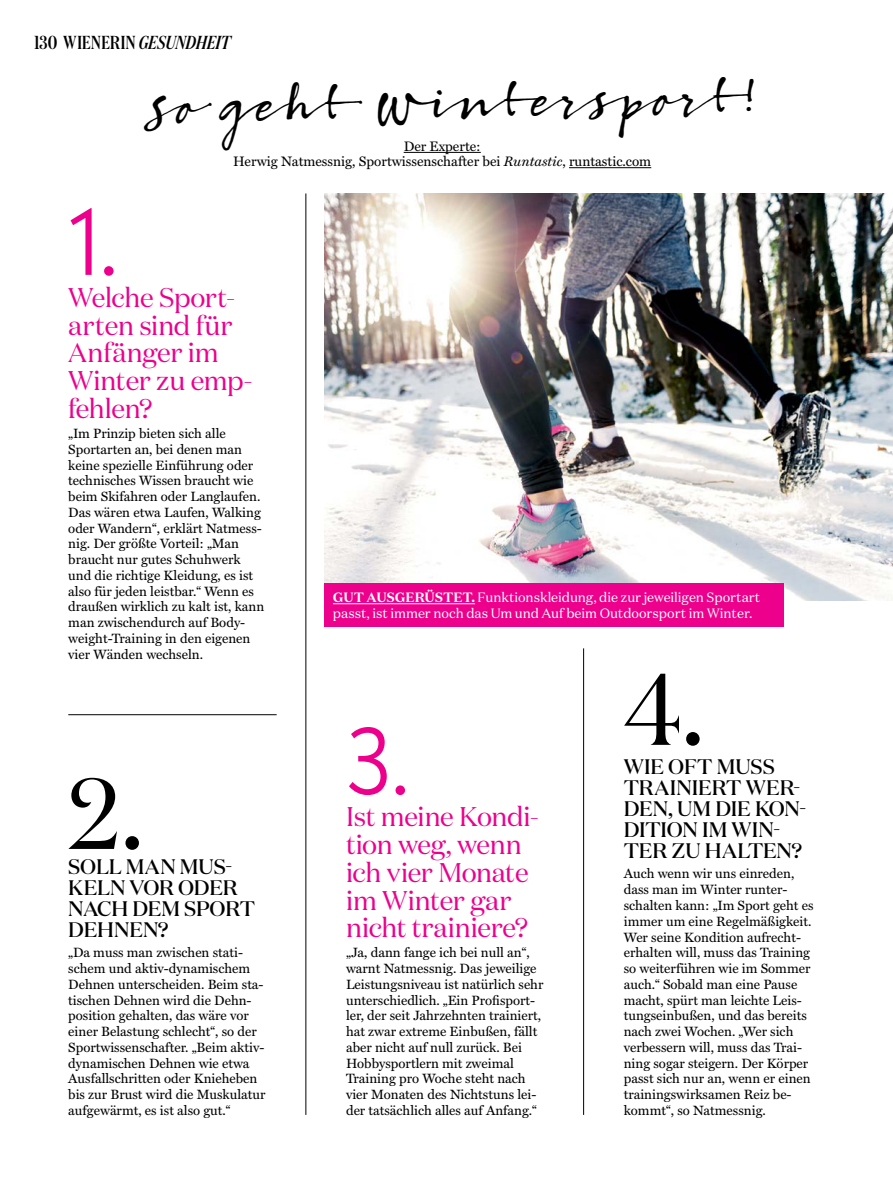
<style>
.page{position:relative;width:893px;height:1183px;background:#fff}
.page>*{position:absolute;margin:0;border:0;box-sizing:border-box;transform-origin:0 0}
.t1{font:100.2px "Domaine Display";color:#000}
.t2{font:100.2px "Bauer Grotesk OT";color:#ec008c}
.t3{font:42.9px "Bambusa Pro Regular";color:#000}
.t4{font:27px/27.8px "Domaine Display";letter-spacing:-.01em;color:#ec008c}
.t5{font:500 21px/21px "Domaine Display";letter-spacing:-.005em;color:#000}
.t6{font:500 18.75px "Domaine Display Condensed";letter-spacing:.02em;color:#000}
.t7{font:13.8px/15.3px "Miller Text";color:#000;text-align:center}
.t8{font:13.5px/15.8px "Miller Text";color:#000}
.t9{font:13.5px/16.2px "Domaine Text";letter-spacing:-.005em;color:#fff}
.s1{font-style:italic}
.s2{font-weight:700}
</style>
<div class="page">
<img style="left:324px;top:193px;width:569px;height:407px">
<hr style="left:404px;top:152px;width:77px;height:1px;background:#000">
<hr style="left:569px;top:167px;width:82px;height:1px;background:#000">
<hr style="left:583px;top:648px;width:1px;height:466px;background:#000">
<hr style="left:305px;top:193px;width:1px;height:921px;background:#000">
<hr style="left:68px;top:714px;width:209px;height:1px;background:#000">
<div style="left:324px;top:583px;width:460px;height:43px;background:#ec008c"></div>
<hr style="left:333px;top:603px;width:142px;height:1px;background:#fff">
<h3 class="t6" style="left:34px;top:31px;width:198px">130 WIENERIN <span class="s1">GESUNDHEIT</span></h3>
<h2 class="t3" style="left:136px;top:82px;width:624px;rotate:-1deg">So geht Wintersport!</h2>
<p class="t7" style="left:233px;top:139px;width:420px">Der Experte:<br>Herwig Natmessnig, Sportwissenschafter bei <span class="s1">Runtastic</span>, runtastic.com</p>
<h1 class="t2" style="left:68px;top:180px;width:51px">1.</h1>
<h3 class="t4" style="left:68px;top:283px;width:186px">Welche Sport&shy;arten sind für<br>Anfänger im<br>Winter zu emp&shy;fehlen?</h3>
<p class="t8" style="left:68px;top:425px;width:198px">„Im Prinzip bieten sich alle<br>Sportarten an, bei denen man keine spezielle Einführung oder technisches Wissen braucht wie beim Skifahren oder Langlaufen.<br>Das wären etwa Laufen, Walking oder Wandern“, erklärt Natmess&shy;nig. Der größte Vorteil: „Man braucht nur gutes Schuhwerk und die richtige Kleidung, es ist also für jeden leistbar.“ Wenn es draußen wirklich zu kalt ist, kann man zwischendurch auf Body&shy;weight-Training in den eigenen vier Wänden wechseln.</p>
<h1 class="t1" style="left:68px;top:751px;width:76px">2.</h1>
<h3 class="t5" style="left:68px;top:855px;width:188px">SOLL MAN MUS-<br>KELN VOR ODER<br>NACH DEM SPORT<br>DEHNEN?</h3>
<p class="t8" style="left:68px;top:944px;width:199px">„Da muss man zwischen stati&shy;schem und aktiv-dynamischem<br>Dehnen unterscheiden. Beim sta&shy;tischen Dehnen wird die Dehn&shy;position gehalten, das wäre vor einer Belastung schlecht“, so der<br>Sportwissenschafter. „Beim aktiv&shy;dynamischen Dehnen wie etwa<br>Ausfallschritten oder Knieheben bis zur Brust wird die Muskulatur aufgewärmt, es ist also gut.“</p>
<p class="t9" style="left:333px;top:589px;width:429px"><span class="s2">GUT AUSGERÜSTET.</span> Funktionskleidung, die zur jeweiligen Sportart passt, ist immer noch das Um und Auf beim Outdoorsport im Winter.</p>
<h1 class="t2" style="left:346px;top:699px;width:65px">3.</h1>
<h3 class="t4" style="left:346px;top:802px;width:194px">Ist meine Kondi&shy;tion weg, wenn ich vier Monate im Winter gar nicht trainiere?</h3>
<p class="t8" style="left:346px;top:944px;width:199px">„Ja, dann fange ich bei null an“, warnt Natmessnig. Das jeweilige Leistungsniveau ist natürlich sehr unterschiedlich. „Ein Profisport&shy;ler, der seit Jahrzehnten trainiert, hat zwar extreme Einbußen, fällt aber nicht auf null zurück. Bei Hobbysportlern mit zweimal Training pro Woche steht nach vier Monaten des Nichtstuns lei&shy;der tatsächlich alles auf Anfang.“</p>
<h1 class="t1" style="left:624px;top:647px;width:82px">4.</h1>
<h3 class="t5" style="left:624px;top:756px;width:184px">WIE OFT MUSS<br>TRAINIERT WER-<br>DEN, UM DIE KON-<br>DITION IM WIN-<br>TER ZU HALTEN?</h3>
<p class="t8" style="left:624px;top:866px;width:191px">Auch wenn wir uns einreden, dass man im Winter runter&shy;schalten kann: „Im Sport geht es immer um eine Regelmäßigkeit.<br>Wer seine Kondition aufrecht&shy;erhalten will, muss das Training so weiterführen wie im Sommer auch.“ Sobald man eine Pause macht, spürt man leichte Leis&shy;tungseinbußen, und das bereits nach zwei Wochen. „Wer sich verbessern will, muss das Trai&shy;ning sogar steigern. Der Körper passt sich nur an, wenn er einen trainingswirksamen Reiz be&shy;kommt“, so Natmessnig.</p>
</div>
